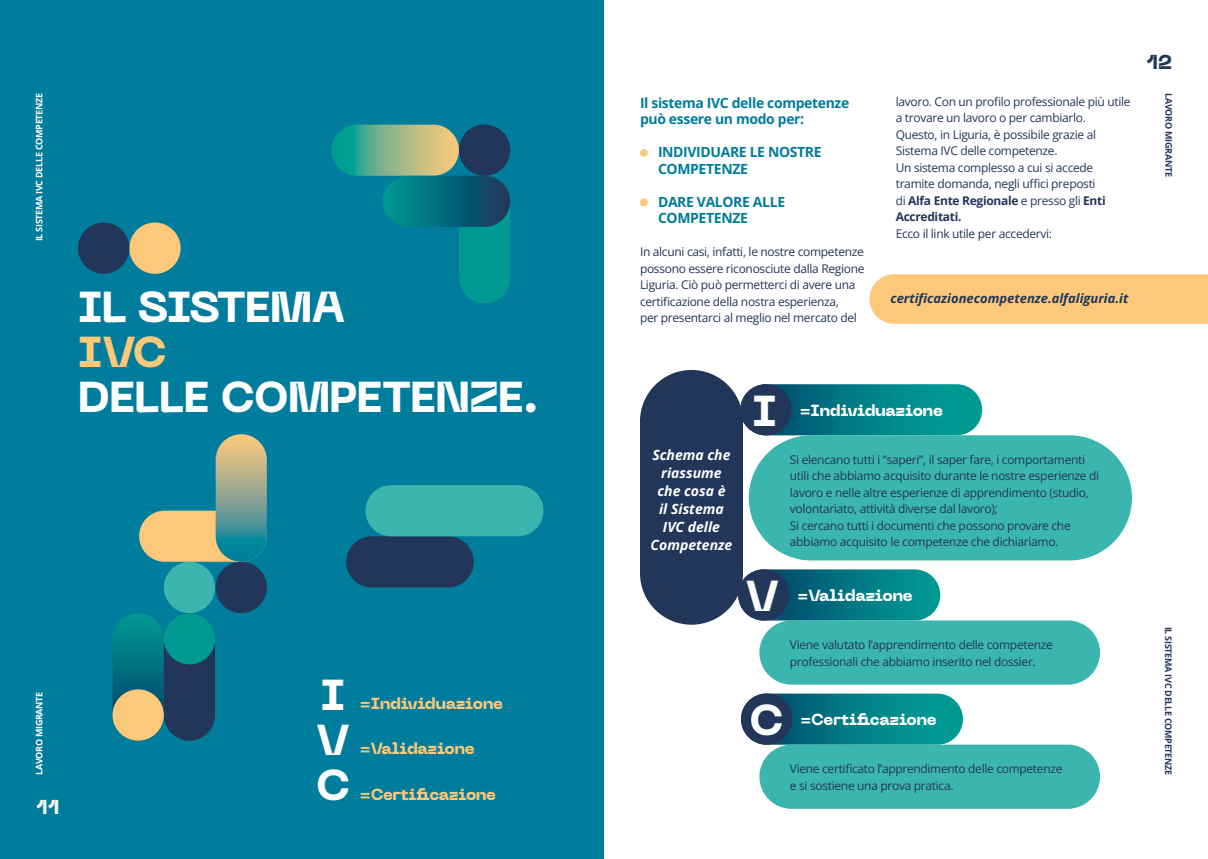
<style>
.page{position:relative;width:1208px;height:859px;background:#fff}
.page>*{position:absolute;margin:0;border:0;box-sizing:border-box;transform-origin:0 0}
.t1{font:800 43px "Neue Machina";letter-spacing:-.03em;color:#fff}
.t2{font:800 43px "Neue Machina";color:#fcc87a}
.t3{font:800 20px "Neue Machina";color:#223659}
.t4{font:800 20px "Neue Machina";color:#fff}
.t5{font:800 16px "Neue Machina";letter-spacing:-.03em;color:#fcc87a}
.t6{font:800 16px "Neue Machina";letter-spacing:-.03em;color:#fff}
.t7{font:700 14px/16.5px "Open Sans";letter-spacing:-.025em;color:#007c9c}
.t8{font:italic 700 14px/18px "Open Sans";color:#fff;text-align:center}
.t9{font:italic 700 13px "Open Sans";color:#223659}
.t10{font:12px/16.5px "Open Sans";letter-spacing:-.025em;color:#223659}
.t11{font:700 9px "Open Sans";letter-spacing:-.03em;color:#fff}
.t12{font:700 9px "Open Sans";letter-spacing:-.03em;color:#223659}
.s1{font-family:"Minion Pro"}
.s2{font-weight:700}
</style>
<div class="page">
<div style="left:0;top:0;width:604px;height:859px;background:#007c9c"></div>
<div style="left:139px;top:511px;width:128px;height:51px;background:#fcc87a;border-radius:26px"></div>
<svg style="left:740px;top:384px;width:242px;height:51px;background:#018188"></svg>
<svg style="left:738px;top:569px;width:202px;height:51px;background:#027883"></svg>
<svg style="left:741px;top:693px;width:222px;height:52px;background:#048289"></svg>
<svg style="left:216px;top:434px;width:51px;height:128px;background:#80a390"></svg>
<svg style="left:113px;top:613px;width:51px;height:128px;background:#007783"></svg>
<div style="left:164px;top:613px;width:51px;height:128px;background:#223659;border-radius:26px"></div>
<div style="left:346px;top:536px;width:128px;height:51px;background:#223659;border-radius:26px"></div>
<div style="left:640px;top:370px;width:103px;height:255px;background:#223659;border-radius:51px"></div>
<div style="left:365px;top:485px;width:178px;height:51px;background:#3bb6ae;border-radius:26px"></div>
<div style="left:748px;top:435px;width:384px;height:125px;background:#3bb6ae;border-radius:63px"></div>
<div style="left:759px;top:620px;width:341px;height:65px;background:#3bb6ae;border-radius:32px"></div>
<div style="left:759px;top:745px;width:341px;height:64px;background:#3bb6ae;border-radius:32px"></div>
<div style="left:869px;top:274px;width:339px;height:50px;background:#fcc87a"></div>
<div style="left:112px;top:689px;width:52px;height:52px;background:#fcc87a;border-radius:50%"></div>
<div style="left:164px;top:562px;width:51px;height:51px;background:#3bb6ae;border-radius:50%"></div>
<div style="left:129px;top:223px;width:52px;height:51px;background:#fcc87a;border-radius:50%"></div>
<div style="left:164px;top:613px;width:51px;height:51px;background:#009a92;border-radius:50%"></div>
<div style="left:216px;top:562px;width:51px;height:51px;background:#223659;border-radius:50%"></div>
<div style="left:78px;top:223px;width:51px;height:51px;background:#223659;border-radius:50%"></div>
<div style="left:740px;top:384px;width:51px;height:51px;background:#223659;border-radius:50%"></div>
<div style="left:738px;top:569px;width:51px;height:52px;background:#223659;border-radius:50%"></div>
<div style="left:741px;top:693px;width:51px;height:52px;background:#223659;border-radius:50%"></div>
<svg style="left:331px;top:125px;width:128px;height:51px;background:#84b388"></svg>
<div style="left:459px;top:176px;width:51px;height:127px;background:#009a92;border-radius:26px"></div>
<div style="left:383px;top:176px;width:127px;height:51px;background:linear-gradient(to right,#009996,#15375d);border-radius:26px"></div>
<div style="left:459px;top:124px;width:51px;height:52px;background:#223659;border-radius:50%"></div>
<div style="left:640px;top:198px;width:8px;height:8px;background:#fcc87a;border-radius:50%"></div>
<div style="left:640px;top:149px;width:8px;height:8px;background:#fcc87a;border-radius:50%"></div>
<p class="t11" style="left:33px;top:241px;width:150px;rotate:-90deg">IL SISTEMA IVC DELLE COMPETENZE</p>
<p class="t1" style="left:78px;top:279px;width:269px">IL SISTEMA</p>
<p class="t2" style="left:78px;top:324px;width:91px">IVC</p>
<p class="t1" style="left:78px;top:369px;width:462px">DELLE COMPETENZE.</p>
<p class="t11" style="left:33px;top:775px;width:85px;rotate:-90deg">LAVORO MIGRANTE</p>
<h2 class="t4" style="left:36px;top:794px;width:25px">11</h2>
<p class="t1" style="left:321px;top:666px;width:26px">I</p>
<p class="t1" style="left:316px;top:711px;width:35px">V</p>
<p class="t1" style="left:316px;top:756px;width:36px">C</p>
<p class="t5" style="left:360px;top:693px;width:145px">=Individuazione</p>
<p class="t5" style="left:360px;top:738px;width:117px">=Validazione</p>
<p class="t5" style="left:360px;top:783px;width:138px">=Certificazione</p>
<p class="t7" style="left:640px;top:94px;width:211px">Il sistema IVC delle competenze può essere un modo per:</p>
<p class="t7" style="left:658px;top:144px;width:165px;text-indent:-18px"><span class="s1">•</span> INDIVIDUARE LE NOSTRE<br>COMPETENZE</p>
<p class="t7" style="left:658px;top:193px;width:129px;text-indent:-18px"><span class="s1">•</span> DARE VALORE ALLE<br>COMPETENZE</p>
<p class="t10" style="left:640px;top:243px;width:226px">In alcuni casi, infatti, le nostre competenze possono essere riconosciute dalla Regione Liguria. Ciò può permetterci di avere una certificazione della nostra esperienza,</p>
<p class="t10" style="left:640px;top:309px;width:218px">per presentarci al meglio nel mercato del</p>
<p class="t10" style="left:895px;top:93px;width:236px">lavoro. Con un profilo professionale più utile a trovare un lavoro o per cambiarlo.</p>
<p class="t10" style="left:895px;top:126px;width:202px">Questo, in Liguria, è possibile grazie al<br>Sistema IVC delle competenze.</p>
<p class="t10" style="left:895px;top:159px;width:211px">Un sistema complesso a cui si accede tramite domanda, negli uffici preposti di <span class="s2">Alfa Ente Regionale</span> e presso gli <span class="s2">Enti<br>Accreditati.</span></p>
<p class="t10" style="left:895px;top:225px;width:158px">Ecco il link utile per accedervi:</p>
<h2 class="t3" style="left:1146px;top:49px;width:27px">12</h2>
<p class="t12" style="left:1174px;top:93px;width:85px;rotate:90deg">LAVORO MIGRANTE</p>
<p class="t9" style="left:890px;top:289px;width:239px">certificazionecompetenze.alfaliguria.it</p>
<p class="t8" style="left:650px;top:445px;width:83px">Schema che riassume che cosa è<br>il Sistema<br>IVC delle<br>Competenze</p>
<p class="t1" style="left:752px;top:382px;width:26px">I</p>
<p class="t6" style="left:799px;top:400px;width:145px">=Individuazione</p>
<p class="t10" style="left:790px;top:451px;width:311px">Si elencano tutti i “saperi”, il saper fare, i comportamenti utili che abbiamo acquisito durante le nostre esperienze di lavoro e nelle altre esperienze di apprendimento (studio, volontariato, attività diverse dal lavoro);</p>
<p class="t10" style="left:790px;top:517px;width:282px">Si cercano tutti i documenti che possono provare che abbiamo acquisito le competenze che dichiariamo.</p>
<p class="t1" style="left:746px;top:568px;width:35px">V</p>
<p class="t6" style="left:797px;top:585px;width:117px">=Validazione</p>
<p class="t10" style="left:790px;top:636px;width:264px">Viene valutato l’apprendimento delle competenze professionali che abbiamo inserito nel dossier.</p>
<p class="t1" style="left:749px;top:692px;width:36px">C</p>
<p class="t6" style="left:800px;top:709px;width:138px">=Certificazione</p>
<p class="t10" style="left:790px;top:760px;width:274px">Viene certificato l’apprendimento delle competenze e si sostiene una prova pratica.</p>
<p class="t12" style="left:1174px;top:627px;width:150px;rotate:90deg">IL SISTEMA IVC DELLE COMPETENZE</p>
</div>
